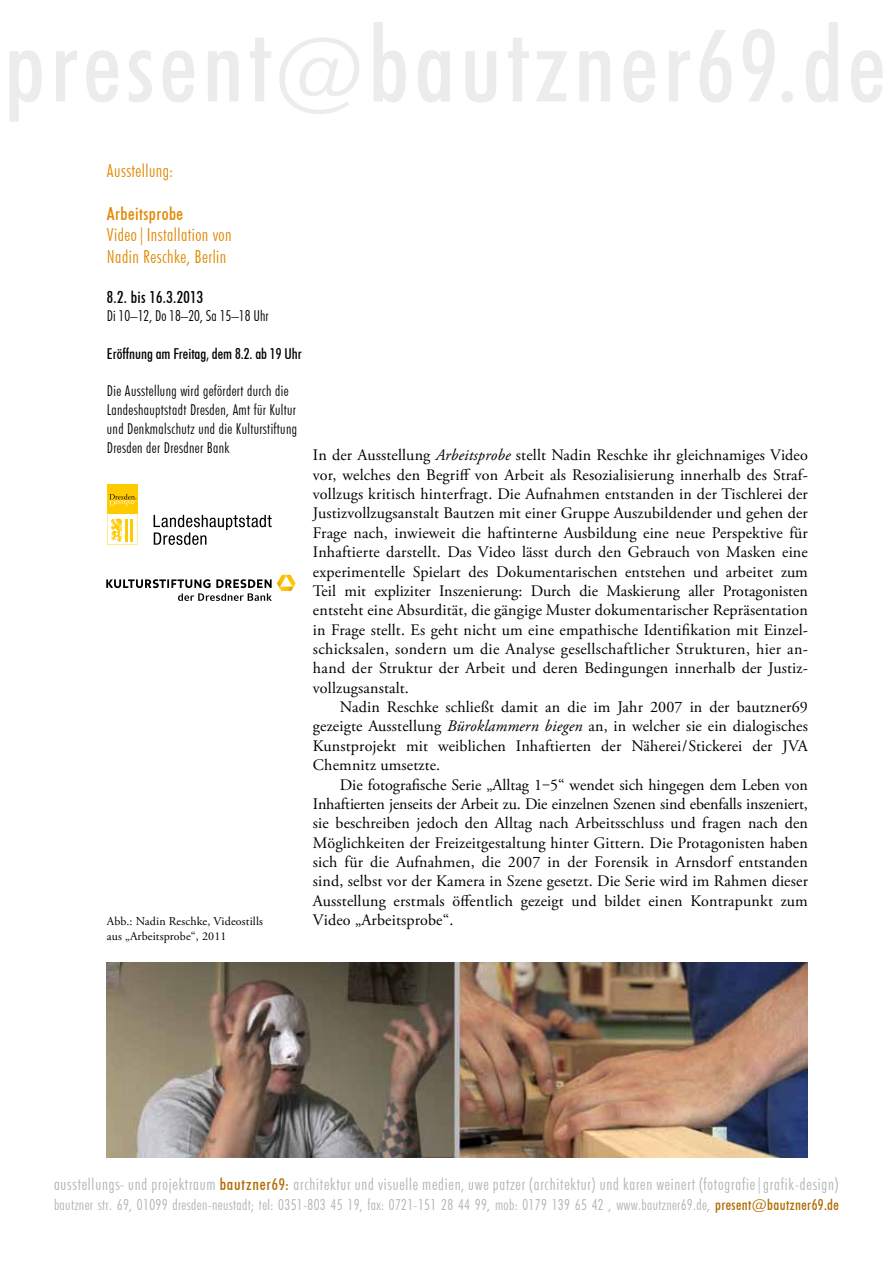
<style>
.page{position:relative;width:893px;height:1263px;background:#fff}
.page>*{position:absolute;margin:0;border:0;box-sizing:border-box;transform-origin:0 0}
.t1{font:300 condensed 18px/21.6px "Futura BT";letter-spacing:.025em;color:#e08700}
.t2{font:500 condensed 18px "Futura BT";letter-spacing:.025em;color:#e08700}
.t3{font:300 condensed 16.5px "Futura BT";letter-spacing:.05em;color:#b1b2b3}
.t4{font:500 condensed 16.5px "Futura BT";letter-spacing:.02em;color:#000}
.t5{font:16.05px/19.4px "Adobe Garamond Pro";letter-spacing:.01em;color:#000;text-align:justify}
.t6{font:300 condensed 15px/18.8px "Futura BT";letter-spacing:.025em;color:#000}
.t7{font:300 condensed 15px "Futura BT";letter-spacing:.025em;color:#b1b2b3}
.t8{font:500 condensed 15px "Futura BT";color:#000}
.t9{font:300 condensed 15px "Futura BT";color:#000}
.t10{font:12px/15px "Adobe Garamond Pro";letter-spacing:.01em;color:#000}
.s1{font-style:italic}
.s2{font-weight:500;color:#b06b00}
.s3{font-weight:500;font-size:16.05px;color:#b06b00}
</style>
<div class="page">
<img style="left:107px;top:962px;width:701px;height:196px">
<div style="left:107px;top:485px;width:30px;height:30px;background:#ffca00"></div>
<svg style="left:109px;top:494px;width:27px;height:12px"></svg>
<svg style="left:107px;top:515px;width:30px;height:30px"></svg>
<svg style="left:154px;top:515px;width:118px;height:30px"></svg>
<svg style="left:106px;top:575px;width:190px;height:26px"></svg>
<p class="t1" style="left:107px;top:159px;width:68px">Ausstellung:</p>
<p class="t2" style="left:107px;top:202px;width:78px">Arbeitsprobe</p>
<p class="t1" style="left:107px;top:224px;width:126px">Video|Installation von<br>Nadin Reschke, Berlin</p>
<p class="t4" style="left:107px;top:287px;width:98px">8.2. bis 16.3.2013</p>
<p class="t9" style="left:107px;top:307px;width:163px">Di 10–12, Do 18–20, Sa 15–18 Uhr</p>
<p class="t8" style="left:107px;top:344px;width:196px">Eröffnung am Freitag, dem 8.2. ab 19 Uhr</p>
<p class="t6" style="left:107px;top:381px;width:192px">Die Ausstellung wird gefördert durch die Landeshauptstadt Dresden, Amt für Kultur und Denkmalschutz und die Kulturstiftung Dresden der Dresdner Bank</p>
<p class="t10" style="left:107px;top:914px;width:158px">Abb.: Nadin Reschke, Videostills aus „Arbeitsprobe“, 2011</p>
<p class="t5" style="left:313px;top:446px;width:496px">In der Ausstellung <span class="s1">Arbeitsprobe</span> stellt Nadin Reschke ihr gleichnamiges Video vor, welches den Begriff von Arbeit als Resozialisierung innerhalb des Straf&shy;vollzugs kritisch hinterfragt. Die Aufnahmen entstanden in der Tischlerei der Justizvollzugsanstalt Bautzen mit einer Gruppe Auszubildender und gehen der Frage nach, inwieweit die haftinterne Ausbildung eine neue Perspektive für Inhaftierte darstellt. Das Video lässt durch den Gebrauch von Masken eine experimentelle Spielart des Dokumentarischen entstehen und arbeitet zum Teil mit expliziter Inszenierung: Durch die Maskierung aller Protagonisten entsteht eine Absurdität, die gängige Muster dokumentarischer Repräsentation in Frage stellt. Es geht nicht um eine empathische Identifikation mit Einzel&shy;schicksalen, sondern um die Analyse gesellschaftlicher Strukturen, hier an&shy;hand der Struktur der Arbeit und deren Bedingungen innerhalb der Justiz&shy;vollzugsanstalt.</p>
<p class="t5" style="left:313px;top:698px;width:496px;text-indent:27px">Nadin Reschke schließt damit an die im Jahr 2007 in der bautzner69 gezeigte Ausstellung <span class="s1">Büroklammern biegen</span> an, in welcher sie ein dialogisches Kunstprojekt mit weiblichen Inhaftierten der Näherei/Stickerei der JVA Chemnitz umsetzte.</p>
<p class="t5" style="left:313px;top:775px;width:496px;text-indent:27px">Die fotografische Serie „Alltag 1‒5“ wendet sich hingegen dem Leben von Inhaftierten jenseits der Arbeit zu. Die einzelnen Szenen sind ebenfalls inszeniert, sie beschreiben jedoch den Alltag nach Arbeitsschluss und fragen nach den Möglichkeiten der Freizeitgestaltung hinter Gittern. Die Protagonisten haben sich für die Aufnahmen, die 2007 in der Forensik in Arnsdorf entstanden sind, selbst vor der Kamera in Szene gesetzt. Die Serie wird im Rahmen dieser Ausstellung erstmals öffentlich gezeigt und bildet einen Kontrapunkt zum Video „Arbeitsprobe“.</p>
<p class="t3" style="left:54px;top:1174px;width:786px">ausstellungs- und projektraum <span class="s2">bautzner</span><span class="s3">69</span><span class="s2">:</span> architektur und visuelle medien, uwe patzer (architektur) und karen weinert (fotografie|grafik-design)</p>
<p class="t7" style="left:54px;top:1195px;width:786px">bautzner str. 69, 01099 dresden-neustadt; tel: 0351-803 45 19, fax: 0721-151 28 44 99, mob: 0179 139 65 42 , www.bautzner69.de, <span class="s2">present@bautzner69.de</span></p>
</div>
